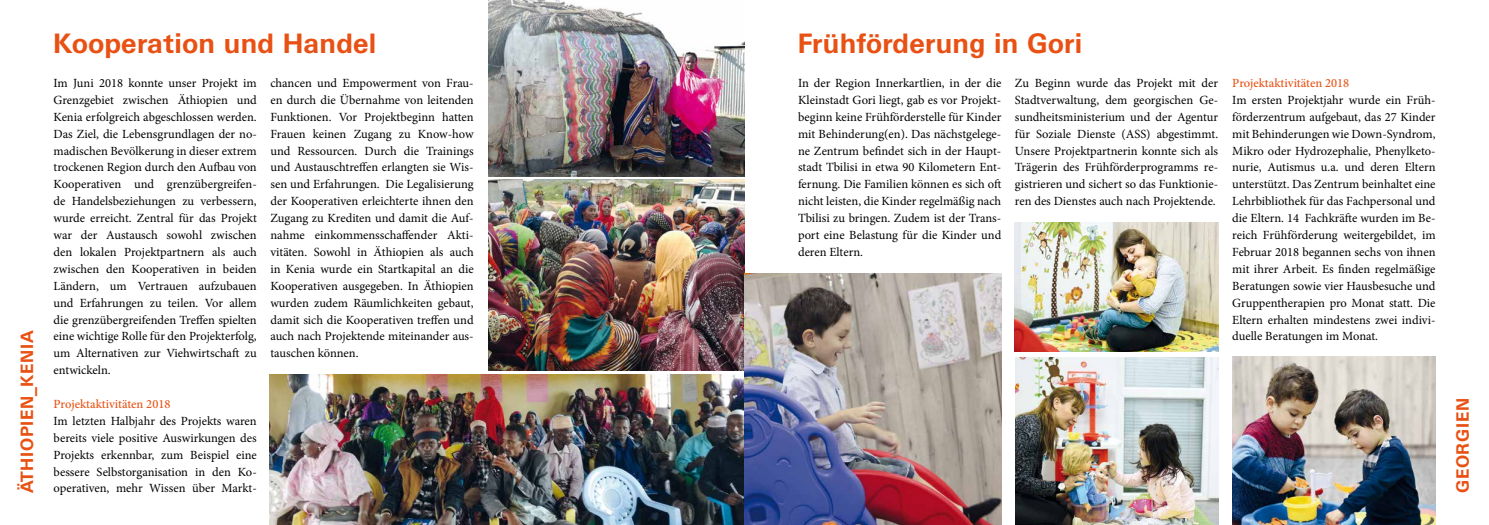
<style>
.page{position:relative;width:1489px;height:525px;background:#fff}
.page>*{position:absolute;margin:0;border:0;box-sizing:border-box;transform-origin:0 0}
.t1{font:700 27.5px "Univers BQ";letter-spacing:.01em;color:#e85113}
.t2{font:700 17.5px "Univers BQ";letter-spacing:.04em;color:#e85113}
.t3{font:12.5px/16.9px "Minion Pro";color:#000;text-align:justify}
.t4{font:500 12.5px "Minion Pro";color:#e85113}
</style>
<div class="page">
<img style="left:488px;top:0;width:256px;height:176px">
<img style="left:1015px;top:357px;width:203px;height:167px">
<img style="left:269px;top:374px;width:475px;height:150px">
<img style="left:1014px;top:222px;width:203px;height:129px">
<img style="left:488px;top:180px;width:256px;height:190px">
<img style="left:1232px;top:356px;width:202px;height:168px">
<img style="left:744px;top:273px;width:257px;height:251px">
<h2 class="t2" style="left:17px;top:493px;width:164px;rotate:-90deg">ÄTHIOPIEN_KENIA</h2>
<h1 class="t1" style="left:53px;top:28px;width:325px">Kooperation und Handel</h1>
<h1 class="t1" style="left:797px;top:28px;width:286px">Frühförderung in Gori</h1>
<p class="t3" style="left:54px;top:75px;width:205px">Im Juni 2018 konnte unser Projekt im Grenzgebiet zwischen Äthiopien und Kenia erfolgreich abgeschlossen werden.<br>Das Ziel, die Lebensgrundlagen der no&shy;madischen Bevölkerung in dieser extrem trockenen Region durch den Aufbau von Kooperativen und grenzübergreifen&shy;de Handelsbeziehungen zu verbessern, wurde erreicht. Zentral für das Projekt war der Austausch sowohl zwischen den lokalen Projektpartnern als auch zwischen den Kooperativen in beiden Ländern, um Vertrauen aufzubauen und Erfahrungen zu teilen. Vor allem die grenzübergreifenden Treffen spielten eine wichtige Rolle für den Projekterfolg, um Alternativen zur Viehwirtschaft zu entwickeln.</p>
<p class="t4" style="left:54px;top:395px;width:118px">Projektaktivitäten 2018</p>
<p class="t3" style="left:54px;top:412px;width:205px">Im letzten Halbjahr des Projekts waren bereits viele positive Auswirkungen des Projekts erkennbar, zum Beispiel eine bessere Selbstorganisation in den Ko&shy;operativen, mehr Wissen über Markt-</p>
<p class="t3" style="left:798px;top:75px;width:205px">In der Region Innerkartlien, in der die Kleinstadt Gori liegt, gab es vor Projekt&shy;beginn keine Frühförderstelle für Kinder mit Behinderung(en). Das nächstgelege&shy;ne Zentrum befindet sich in der Haupt&shy;stadt Tbilisi in etwa 90 Kilometern Ent&shy;fernung. Die Familien können es sich oft nicht leisten, die Kinder regelmäßig nach Tbilisi zu bringen. Zudem ist der Trans&shy;port eine Belastung für die Kinder und deren Eltern.</p>
<p class="t3" style="left:270px;top:75px;width:205px">chancen und Empowerment von Frau&shy;en durch die Übernahme von leitenden Funktionen. Vor Projektbeginn hatten Frauen keinen Zugang zu Know-how und Ressourcen. Durch die Trainings und Austauschtreffen erlangten sie Wis&shy;sen und Erfahrungen. Die Legalisierung der Kooperativen erleichterte ihnen den Zugang zu Krediten und damit die Auf&shy;nahme einkommensschaffender Akti&shy;vitäten. Sowohl in Äthiopien als auch in Kenia wurde ein Startkapital an die Kooperativen ausgegeben. In Äthiopien wurden zudem Räumlichkeiten gebaut, damit sich die Kooperativen treffen und auch nach Projektende miteinander aus&shy;tauschen können.</p>
<p class="t3" style="left:1014px;top:75px;width:205px">Zu Beginn wurde das Projekt mit der Stadtverwaltung, dem georgischen Ge&shy;sundheitsministerium und der Agentur für Soziale Dienste (ASS) abgestimmt.<br>Unsere Projektpartnerin konnte sich als Trägerin des Frühförderprogramms re&shy;gistrieren und sichert so das Funktionie&shy;ren des Dienstes auch nach Projektende.</p>
<p class="t4" style="left:1232px;top:74px;width:118px">Projektaktivitäten 2018</p>
<p class="t3" style="left:1232px;top:91px;width:205px">Im ersten Projektjahr wurde ein Früh&shy;förderzentrum aufgebaut, das 27 Kinder mit Behinderungen wie Down-Syndrom, Mikro oder Hydrozephalie, Phenylketo&shy;nurie, Autismus u.a. und deren Eltern unterstützt. Das Zentrum beinhaltet eine Lehrbibliothek für das Fachpersonal und die Eltern. 14 Fachkräfte wurden im Be&shy;reich Frühförderung weitergebildet, im Februar 2018 begannen sechs von ihnen mit ihrer Arbeit. Es finden regelmäßige Beratungen sowie vier Hausbesuche und Gruppentherapien pro Monat statt. Die Eltern erhalten mindestens zwei indivi&shy;duelle Beratungen im Monat.</p>
<h2 class="t2" style="left:1452px;top:493px;width:97px;rotate:-90deg">GEORGIEN</h2>
</div>
